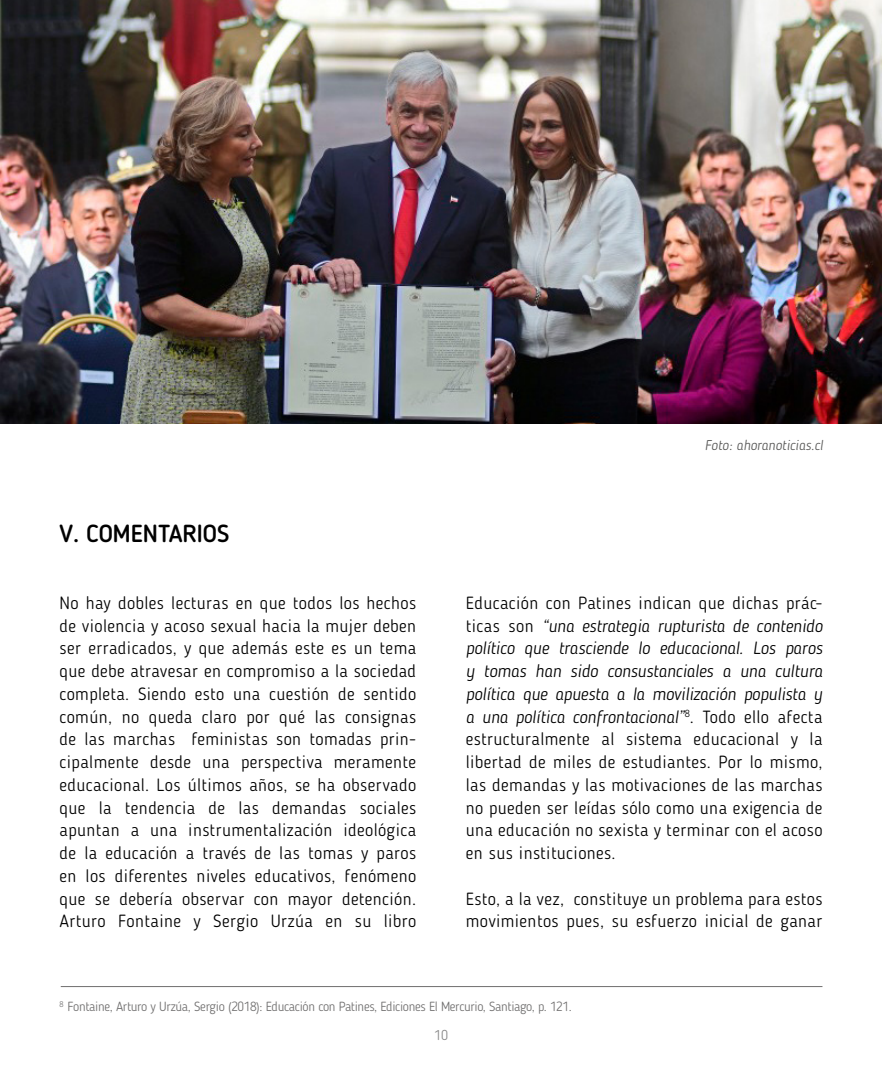
<style>
.page{position:relative;width:882px;height:1071px;background:#fff}
.page>*{position:absolute;margin:0;border:0;box-sizing:border-box;transform-origin:0 0}
.t1{font:500 24.5px "Blogger Sans";color:#000}
.t2{font:300 17.5px/22.8px "Blogger Sans";letter-spacing:.025em;color:#000;text-align:justify}
.t3{font:italic 300 14px "Blogger Sans";color:#575756}
.t4{font:300 14px "Blogger Sans";color:#878787}
.t5{font:300 13.12px "Blogger Sans";letter-spacing:-.025em;color:#706f6f}
.s1{font-style:italic}
</style>
<div class="page">
<hr style="left:61px;top:986px;width:761px;height:1px;background:#706f6f">
<img style="left:1px;top:0;width:880px;height:423px">
<h1 class="t1" style="left:60px;top:518px;width:171px">V. COMENTARIOS</h1>
<p class="t3" style="left:705px;top:437px;width:120px">Foto: ahoranoticias.cl</p>
<p class="t2" style="left:60px;top:591px;width:358px">No hay dobles lecturas en que todos los hechos de violencia y acoso sexual hacia la mujer deben ser erradicados, y que además este es un tema que debe atravesar en compromiso a la sociedad completa. Siendo esto una cuestión de sentido común, no queda claro por qué las consignas de las marchas feministas son tomadas prin&shy;cipalmente desde una perspectiva meramente educacional. Los últimos años, se ha observado que la tendencia de las demandas sociales apuntan a una instrumentalización ideológica de la educación a través de las tomas y paros en los diferentes niveles educativos, fenómeno que se debería observar con mayor detención.<br>Arturo Fontaine y Sergio Urzúa en su libro</p>
<p class="t2" style="left:466px;top:591px;width:358px">Educación con Patines indican que dichas prác&shy;ticas son <span class="s1">“una estrategia rupturista de contenido político que trasciende lo educacional. Los paros y tomas han sido consustanciales a una cultura política que apuesta a la movilización populista y a una política confrontacional”</span><sup>8</sup>. Todo ello afecta estructuralmente al sistema educacional y la libertad de miles de estudiantes. Por lo mismo, las demandas y las motivaciones de las marchas no pueden ser leídas sólo como una exigencia de una educación no sexista y terminar con el acoso en sus instituciones.</p>
<p class="t2" style="left:466px;top:887px;width:358px">Esto, a la vez, constituye un problema para estos movimientos pues, su esfuerzo inicial de ganar</p>
<p class="t5" style="left:60px;top:999px;width:514px"><sup>8</sup> Fontaine, Arturo y Urzúa, Sergio (2018): Educación con Patines, Ediciones El Mercurio, Santiago, p. 121.</p>
<p class="t4" style="left:434px;top:1027px;width:15px">10</p>
</div>
